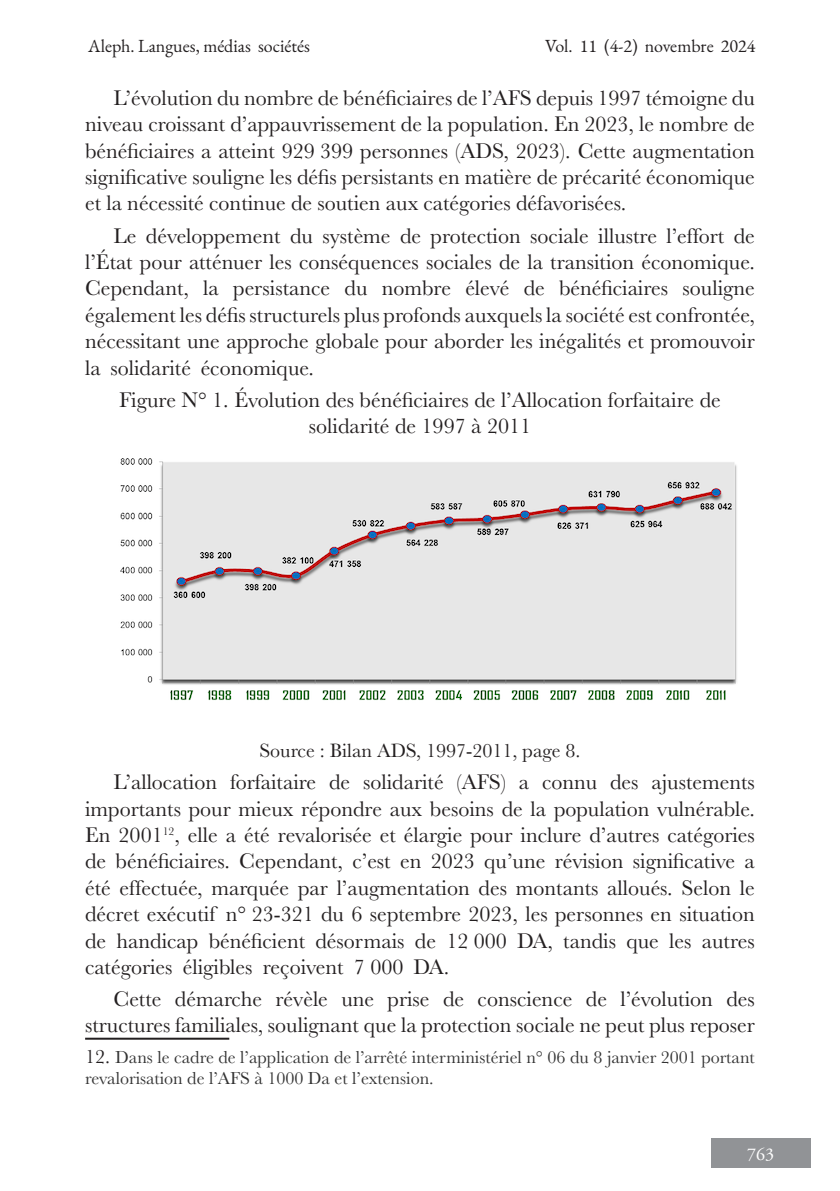
<style>
.page{position:relative;width:840px;height:1191px;background:#fff}
.page>*{position:absolute;margin:0;border:0;box-sizing:border-box;transform-origin:0 0}
.TitreIllustration{font:22px/26.4px "Baskerville";color:#231f20;text-align:justify}
.CreditsIllustration{font:20px "Baskerville";color:#231f20}
.Note_de_fin{font:18px/21.6px "Baskerville";color:#333}
.t1{font:18px "EB Garamond";color:#231f20}
.t2{font:18px "Adobe Garamond Pro";color:#fff}
.s1{font-size:20px;color:#231f20}
</style>
<div class="page">
<div style="left:710px;top:1138px;width:100px;height:30px;background:#919396"></div>
<img style="left:120px;top:458px;width:617px;height:242px">
<hr style="left:85px;top:1037px;width:144px;height:2px;background:#231f20">
<p class="t1" style="left:88px;top:34px;width:223px">Aleph. Langues, médias sociétés</p>
<p class="t1" style="left:545px;top:34px;width:211px">Vol. 11 (4-2) novembre 2024</p>
<p class="TitreIllustration" style="left:85px;top:85px;width:670px;text-indent:28px">L’évolution du nombre de bénéficiaires de l’AFS depuis 1997 témoigne du niveau croissant d’appauvrissement de la population. En 2023, le nombre de bénéficiaires a atteint 929 399 personnes (ADS, 2023). Cette augmentation significative souligne les défis persistants en matière de précarité économique et la nécessité continue de soutien aux catégories défavorisées.</p>
<p class="TitreIllustration" style="left:85px;top:222px;width:670px;text-indent:28px">Le développement du système de protection sociale illustre l’effort de l’État pour atténuer les conséquences sociales de la transition économique.<br>Cependant, la persistance du nombre élevé de bénéficiaires souligne également les défis structurels plus profonds auxquels la société est confrontée, nécessitant une approche globale pour aborder les inégalités et promouvoir la solidarité économique.</p>
<p class="TitreIllustration" style="left:119px;top:387px;width:603px;text-align:center">Figure N° 1. Évolution des bénéficiaires de l’Allocation forfaitaire de solidarité de 1997 à 2011</p>
<p class="CreditsIllustration" style="left:259px;top:738px;width:322px">Source : Bilan ADS, 1997-2011, page 8.</p>
<p class="TitreIllustration" style="left:85px;top:769px;width:671px;text-indent:28px">L’allocation forfaitaire de solidarité (AFS) a connu des ajustements importants pour mieux répondre aux besoins de la population vulnérable.<br>En 2001<sup>12</sup>, elle a été revalorisée et élargie pour inclure d’autres catégories de bénéficiaires. Cependant, c’est en 2023 qu’une révision significative a été effectuée, marquée par l’augmentation des montants alloués. Selon le décret exécutif n° 23-321 du 6 septembre 2023, les personnes en situation de handicap bénéficient désormais de 12 000 DA, tandis que les autres catégories éligibles reçoivent 7 000 DA.</p>
<p class="TitreIllustration" style="left:85px;top:986px;width:670px;text-align:right">Cette démarche révèle une prise de conscience de l’évolution des structures familiales, soulignant que la protection sociale ne peut plus reposer</p>
<p class="Note_de_fin" style="left:85px;top:1046px;width:670px"><span class="s1">12.</span> Dans le cadre de l’application de l’arrêté interministériel n° 06 du 8 janvier 2001 portant revalorisation de l’AFS à 1000 Da et l’extension.</p>
<p class="t2" style="left:746px;top:1143px;width:28px">763</p>
</div>
